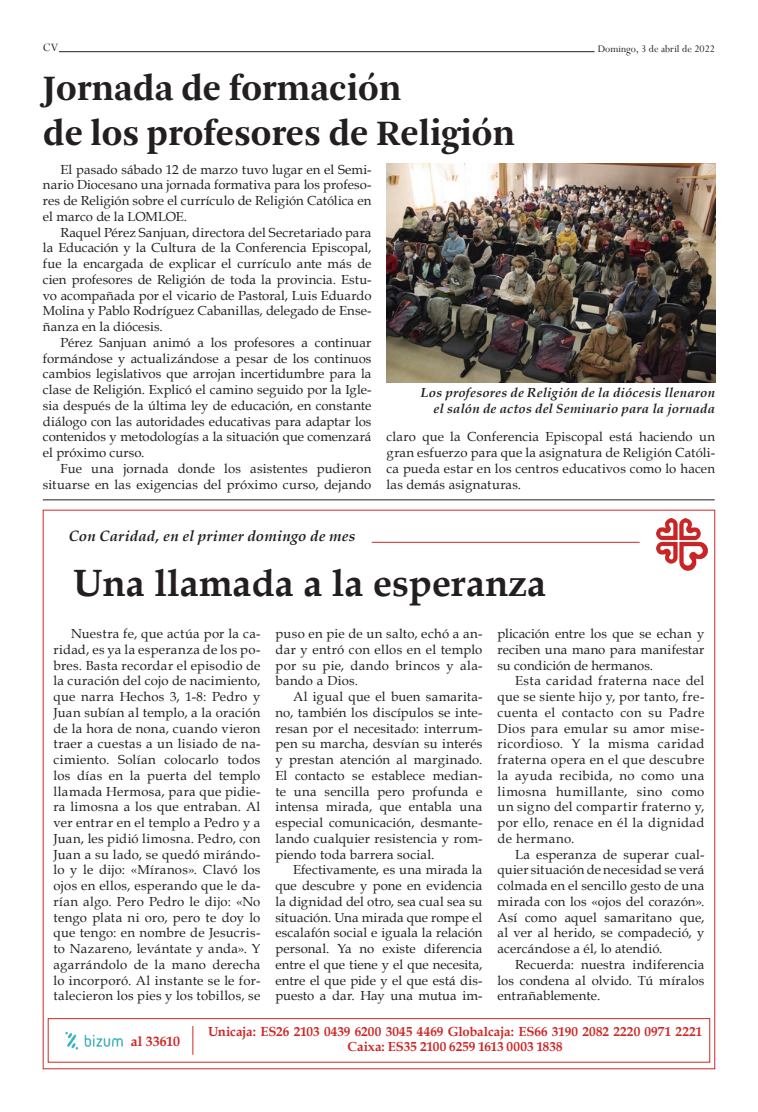
<style>
.page{position:relative;width:758px;height:1112px;background:#fff}
.page>*{position:absolute;margin:0;border:0;box-sizing:border-box;transform-origin:0 0}
.t1{font:700 38px "Book Antiqua";color:#231f20}
.t2{font:700 37.5px/45px "Arnhem";color:#231f20}
.t3{font:italic 700 15px "Book Antiqua";letter-spacing:.01em;color:#231f20}
.t4{font:700 13.75px "Book Antiqua";letter-spacing:.015em;color:#ce2927}
.t5{font:13.12px/15.8px "Book Antiqua";letter-spacing:.01em;color:#231f20;text-align:justify}
.t6{font:700 13.12px/15.8px "Book Antiqua";color:#ce2927;text-align:center}
.t7{font:italic 700 13.12px/15.8px "Book Antiqua";letter-spacing:.015em;color:#231f20;text-align:right}
.t8{font:12.5px "Perpetua";color:#231f20}
.t9{font:11.25px "Perpetua";color:#231f20}
</style>
<div class="page">
<hr style="left:59px;top:51px;width:535px;height:1px;background:#231f20">
<hr style="left:43px;top:500px;width:671px;height:1px;background:#231f20">
<img style="left:656px;top:519px;width:52px;height:52px">
<hr style="left:372px;top:542px;width:267px;height:1px;background:#ce2927">
<div style="left:48px;top:1018px;width:662px;height:44px;border:1px solid #ce2927"></div>
<img style="left:65px;top:1031px;width:58px;height:19px">
<svg style="left:193px;top:1026px;width:1px;height:29px"></svg>
<img style="left:386px;top:164px;width:329px;height:219px">
<p class="t8" style="left:43px;top:39px;width:17px">CV</p>
<p class="t9" style="left:597px;top:42px;width:119px">Domingo, 3 de abril de 2022</p>
<h2 class="t2" style="left:43px;top:66px;width:474px">Jornada de formación<br>de los profesores de Religión</h2>
<p class="t5" style="left:43px;top:161px;width:330px;text-indent:18px">El pasado sábado 12 de marzo tuvo lugar en el Semi&shy;nario Diocesano una jornada formativa para los profeso&shy;res de Religión sobre el currículo de Religión Católica en el marco de la LOMLOE.</p>
<p class="t5" style="left:43px;top:224px;width:330px;text-indent:18px">Raquel Pérez Sanjuan, directora del Secretariado para la Educación y la Cultura de la Conferencia Episcopal, fue la encargada de explicar el currículo ante más de cien profesores de Religión de toda la provincia. Estu&shy;vo acompañada por el vicario de Pastoral, Luis Eduardo Molina y Pablo Rodríguez Cabanillas, delegado de Ense&shy;ñanza en la diócesis.</p>
<p class="t5" style="left:43px;top:334px;width:330px;text-indent:18px">Pérez Sanjuan animó a los profesores a continuar formándose y actualizándose a pesar de los continuos cambios legislativos que arrojan incertidumbre para la clase de Religión. Explicó el camino seguido por la Igle&shy;sia después de la última ley de educación, en constante diálogo con las autoridades educativas para adaptar los contenidos y metodologías a la situación que comenzará el próximo curso.</p>
<p class="t5" style="left:43px;top:460px;width:330px;text-align:right">Fue una jornada donde los asistentes pudieron situarse en las exigencias del próximo curso, dejando</p>
<p class="t3" style="left:69px;top:525px;width:288px">Con Caridad, en el primer domingo de mes</p>
<p class="t7" style="left:421px;top:385px;width:296px">Los profesores de Religión de la diócesis llenaron el salón de actos del Seminario para la jornada</p>
<p class="t5" style="left:386px;top:429px;width:330px">claro que la Conferencia Episcopal está haciendo un gran esfuerzo para que la asignatura de Religión Católi&shy;ca pueda estar en los centros educativos como lo hacen las demás asignaturas.</p>
<h1 class="t1" style="left:73px;top:558px;width:474px">Una llamada a la esperanza</h1>
<p class="t5" style="left:53px;top:626px;width:208px;text-indent:18px">Nuestra fe, que actúa por la ca&shy;ridad, es ya la esperanza de los po&shy;bres. Basta recordar el episodio de la curación del cojo de nacimiento, que narra Hechos 3, 1-8: Pedro y Juan subían al templo, a la oración de la hora de nona, cuando vieron traer a cuestas a un lisiado de na&shy;cimiento. Solían colocarlo todos los días en la puerta del templo llamada Hermosa, para que pidie&shy;ra limosna a los que entraban. Al ver entrar en el templo a Pedro y a Juan, les pidió limosna. Pedro, con Juan a su lado, se quedó mirándo&shy;lo y le dijo: «Míranos». Clavó los ojos en ellos, esperando que le da&shy;rían algo. Pero Pedro le dijo: «No tengo plata ni oro, pero te doy lo que tengo: en nombre de Jesucris&shy;to Nazareno, levántate y anda». Y agarrándolo de la mano derecha lo incorporó. Al instante se le for&shy;talecieron los pies y los tobillos, se</p>
<p class="t5" style="left:275px;top:626px;width:208px">puso en pie de un salto, echó a an&shy;dar y entró con ellos en el templo por su pie, dando brincos y ala&shy;bando a Dios.</p>
<p class="t5" style="left:275px;top:689px;width:208px;text-indent:18px">Al igual que el buen samarita&shy;no, también los discípulos se inte&shy;resan por el necesitado: interrum&shy;pen su marcha, desvían su interés y prestan atención al marginado.<br>El contacto se establece median&shy;te una sencilla pero profunda e intensa mirada, que entabla una especial comunicación, desmante&shy;lando cualquier resistencia y rom&shy;piendo toda barrera social.</p>
<p class="t5" style="left:275px;top:862px;width:208px;text-indent:18px">Efectivamente, es una mirada la que descubre y pone en evidencia la dignidad del otro, sea cual sea su situación. Una mirada que rompe el escalafón social e iguala la relación personal. Ya no existe diferencia entre el que tiene y el que necesita, entre el que pide y el que está dis&shy;puesto a dar. Hay una mutua im-</p>
<p class="t5" style="left:497px;top:626px;width:208px">plicación entre los que se echan y reciben una mano para manifestar su condición de hermanos.</p>
<p class="t5" style="left:497px;top:673px;width:208px;text-indent:18px">Esta caridad fraterna nace del que se siente hijo y, por tanto, fre&shy;cuenta el contacto con su Padre Dios para emular su amor mise&shy;ricordioso. Y la misma caridad fraterna opera en el que descubre la ayuda recibida, no como una limosna humillante, sino como un signo del compartir fraterno y, por ello, renace en él la dignidad de hermano.</p>
<p class="t5" style="left:497px;top:846px;width:208px;text-indent:18px">La esperanza de superar cual&shy;quier situación de necesidad se verá colmada en el sencillo gesto de una mirada con los «ojos del corazón».<br>Así como aquel samaritano que, al ver al herido, se compadeció, y acercándose a él, lo atendió.</p>
<p class="t5" style="left:497px;top:956px;width:208px;text-indent:18px">Recuerda: nuestra indiferencia los condena al olvido. Tú míralos entrañablemente.</p>
<p class="t4" style="left:131px;top:1032px;width:51px">al 33610</p>
<p class="t6" style="left:208px;top:1023px;width:496px">Unicaja: ES26 2103 0439 6200 3045 4469 Globalcaja: ES66 3190 2082 2220 0971 2221<br>Caixa: ES35 2100 6259 1613 0003 1838</p>
</div>
